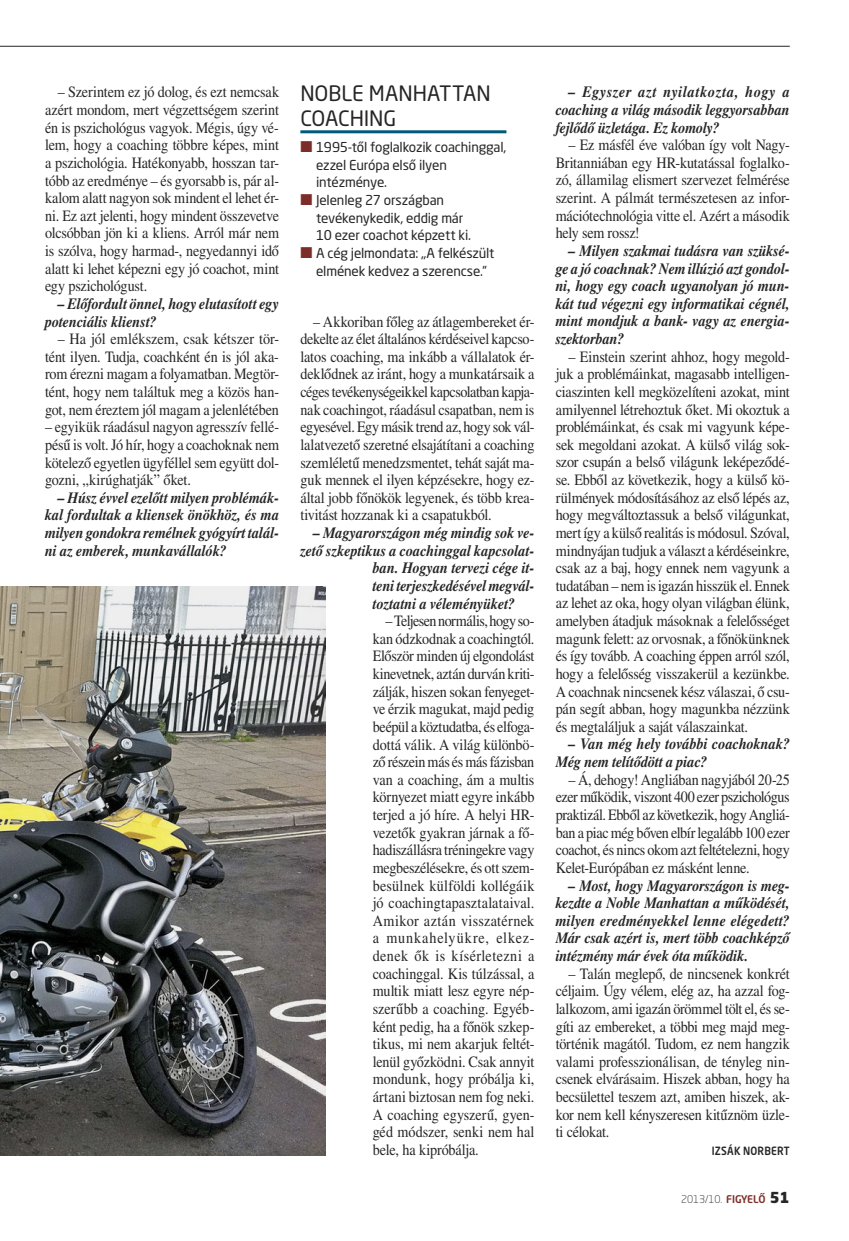
<style>
.page{position:relative;width:849px;height:1241px;background:#fff}
.page>*{position:absolute;margin:0;border:0;box-sizing:border-box;transform-origin:0 0}
.t1{font:21px/25.5px "Neo Sans Std";color:#272525}
.t2{font:15.75px/17.5px "Times QS";letter-spacing:-.015em;color:#272525;text-align:justify;scale:.9 1}
.t3{font:italic 700 15.75px/17.5px "Times QS";letter-spacing:-.005em;color:#272525;text-align:justify;scale:.9 1}
.t4{font:13.5px/17.7px "Neo Sans Std";letter-spacing:-.015em;color:#272525}
.t5{font:500 11.25px "Neo Sans Std";letter-spacing:.02em;color:#272525;scale:.9 1}
.t6{font:300 10.5px "Neo Sans Std";letter-spacing:-.01em;color:#272525}
.s1{color:#7d2d29}
.s2{font-weight:500;color:#7d2d29}
.s3{font-weight:900;font-size:15px}
</style>
<div class="page">
<hr style="left:0;top:46px;width:789px;height:1px;background:#272525">
<img style="left:0;top:586px;width:325px;height:569px">
<hr style="left:300px;top:130px;width:206px;height:3px;background:#005a7b">
<p class="t2" style="left:45px;top:85px;width:261px;text-indent:13px">– Szerintem ez jó dolog, és ezt nemcsak azért mondom, mert végzettségem szerint én is pszichológus vagyok. Mégis, úgy vé&shy;lem, hogy a coaching többre képes, mint a pszichológia. Hatékonyabb, hosszan tar&shy;tóbb az eredménye – és gyorsabb is, pár al&shy;kalom alatt nagyon sok mindent el lehet ér&shy;ni. Ez azt jelenti, hogy mindent összevetve olcsóbban jön ki a kliens. Arról már nem is szólva, hogy harmad-, negyedannyi idő alatt ki lehet képezni egy jó coachot, mint egy pszichológust.</p>
<p class="t3" style="left:45px;top:296px;width:261px;text-indent:13px">– Előfordult önnel, hogy elutasított egy potenciális klienst?</p>
<p class="t2" style="left:45px;top:332px;width:261px;text-indent:13px">– Ha jól emlékszem, csak kétszer tör&shy;tént ilyen. Tudja, coachként én is jól aka&shy;rom érezni magam a folyamatban. Megtör&shy;tént, hogy nem találtuk meg a közös han&shy;got, nem éreztem jól magam a jelenlétében</p>
<p class="t2" style="left:45px;top:420px;width:261px">– egyikük ráadásul nagyon agresszív fellé&shy;pésű is volt. Jó hír, hogy a coachoknak nem kötelező egyetlen ügyféllel sem együtt dol&shy;gozni, „kirúghatják” őket.</p>
<p class="t3" style="left:45px;top:490px;width:261px;text-indent:13px">– Húsz évvel ezelőtt milyen problémák&shy;kal fordultak a kliensek önökhöz, és ma milyen gondokra remélnek gyógyírt talál&shy;ni az emberek, munkavállalók?</p>
<h1 class="t1" style="left:300px;top:82px;width:192px">NOBLE MANHATTAN<br>COACHING</h1>
<p class="t4" style="left:316px;top:140px;width:192px;text-indent:-16px"><span class="s1">■</span> 1995-től foglalkozik coachinggal, ezzel Európa első ilyen intézménye.</p>
<p class="t4" style="left:316px;top:193px;width:156px;text-indent:-16px"><span class="s1">■</span> Jelenleg 27 országban tevékenykedik, eddig már<br>10 ezer coachot képzett ki.</p>
<p class="t4" style="left:316px;top:245px;width:180px;text-indent:-16px"><span class="s1">■</span> A cég jelmondata: „A felkészült elmének kedvez a szerencse.”</p>
<p class="t2" style="left:300px;top:314px;width:261px;text-indent:13px">– Akkoriban főleg az átlagembereket ér&shy;dekelte az élet általános kérdéseivel kapcso&shy;latos coaching, ma inkább a vállalatok ér&shy;deklődnek az iránt, hogy a munkatársaik a céges tevékenységeikkel kapcsolatban kapja&shy;nak coachingot, ráadásul csapatban, nem is egyesével. Egy másik trend az, hogy sok vál&shy;lalatvezető szeretné elsajátítani a coaching szemléletű menedzsmentet, tehát saját ma&shy;guk mennek el ilyen képzésekre, hogy ez&shy;által jobb főnökök legyenek, és több krea&shy;tivitást hozzanak ki a csapatukból.</p>
<p class="t3" style="left:313px;top:525px;width:247px">– Magyarországon még mindig sok ve-</p>
<p class="t3" style="left:300px;top:543px;width:261px">zető szkeptikus a coachinggal kapcsolat-</p>
<p class="t3" style="left:372px;top:560px;width:181px">ban. Hogyan tervezi cége it-</p>
<p class="t3" style="left:372px;top:578px;width:181px">teni terjeszkedésével megvál-</p>
<p class="t3" style="left:372px;top:596px;width:159px">toztatni a véleményüket?</p>
<p class="t2" style="left:372px;top:614px;width:181px;text-indent:13px">– Teljesen normális, hogy so&shy;kan ódzkodnak a coachingtól.<br>Először minden új elgondolást kinevetnek, aztán durván kriti&shy;zálják, hiszen sokan fenyeget&shy;ve érzik magukat, majd pedig beépül a köztudatba, és elfoga&shy;dottá válik. A világ különbö&shy;ző részein más és más fázisban van a coaching, ám a multis környezet miatt egyre inkább terjed a jó híre. A helyi HR&shy;vezetők gyakran járnak a fő&shy;hadiszállásra tréningekre vagy megbeszélésekre, és ott szem&shy;besülnek külföldi kollégáik jó coachingtapasztalataival.<br>Amikor aztán visszatérnek a munkahelyükre, elkez&shy;denek ők is kísérletezni a coachinggal. Kis túlzással, a multik miatt lesz egyre nép&shy;szerűbb a coaching. Egyéb&shy;ként pedig, ha a főnök szkep&shy;tikus, mi nem akarjuk feltét&shy;lenül győzködni. Csak annyit mondunk, hogy próbálja ki, ártani biztosan nem fog neki.<br>A coaching egyszerű, gyen&shy;géd módszer, senki nem hal bele, ha kipróbálja.</p>
<p class="t3" style="left:555px;top:85px;width:261px;text-indent:13px">– Egyszer azt nyilatkozta, hogy a coaching a világ második leggyorsabban fejlődő üzletága. Ez komoly?</p>
<p class="t2" style="left:555px;top:138px;width:261px;text-indent:13px">– Ez másfél éve valóban így volt Nagy-Britanniában egy HR-kutatással foglalko&shy;zó, államilag elismert szervezet felmérése szerint. A pálmát természetesen az infor&shy;mációtechnológia vitte el. Azért a második hely sem rossz!</p>
<p class="t3" style="left:555px;top:243px;width:261px;text-indent:13px">– Milyen szakmai tudásra van szüksé&shy;ge a jó coachnak? Nem illúzió azt gondol&shy;ni, hogy egy coach ugyanolyan jó mun&shy;kát tud végezni egy informatikai cégnél, mint mondjuk a bank- vagy az energia&shy;szektorban?</p>
<p class="t2" style="left:555px;top:349px;width:261px;text-indent:13px">– Einstein szerint ahhoz, hogy megold&shy;juk a problémáinkat, magasabb intelligen&shy;ciaszinten kell megközelíteni azokat, mint amilyennel létrehoztuk őket. Mi okoztuk a problémáinkat, és csak mi vagyunk képe&shy;sek megoldani azokat. A külső világ sok&shy;szor csupán a belső világunk leképeződé&shy;se. Ebből az következik, hogy a külső kö&shy;rülmények módosításához az első lépés az, hogy megváltoztassuk a belső világunkat, mert így a külső realitás is módosul. Szóval, mindnyájan tudjuk a választ a kérdéseinkre, csak az a baj, hogy ennek nem vagyunk a tudatában – nem is igazán hisszük el. Ennek az lehet az oka, hogy olyan világban élünk, amelyben átadjuk másoknak a felelősséget magunk felett: az orvosnak, a főnökünknek és így tovább. A coaching éppen arról szól, hogy a felelősség visszakerül a kezünkbe.<br>A coachnak nincsenek kész válaszai, ő csu&shy;pán segít abban, hogy magunkba nézzünk és megtaláljuk a saját válaszainkat.</p>
<p class="t3" style="left:555px;top:737px;width:261px;text-indent:13px">– Van még hely további coachoknak?<br>Még nem telítődött a piac?</p>
<p class="t2" style="left:555px;top:772px;width:261px;text-indent:13px">– Á, dehogy! Angliában nagyjából 20-25 ezer működik, viszont 400 ezer pszichológus praktizál. Ebből az következik, hogy Angliá&shy;ban a piac még bőven elbír legalább 100 ezer coachot, és nincs okom azt feltételezni, hogy Kelet-Európában ez másként lenne.</p>
<p class="t3" style="left:555px;top:878px;width:261px;text-indent:13px">– Most, hogy Magyarországon is meg&shy;kezdte a Noble Manhattan a működését, milyen eredményekkel lenne elégedett?<br>Már csak azért is, mert több coachképző intézmény már évek óta működik.</p>
<p class="t2" style="left:555px;top:966px;width:261px;text-indent:13px">– Talán meglepő, de nincsenek konkrét céljaim. Úgy vélem, elég az, ha azzal fog&shy;lalkozom, ami igazán örömmel tölt el, és se&shy;gíti az embereket, a többi meg majd meg&shy;történik magától. Tudom, ez nem hangzik valami professzionálisan, de tényleg nin&shy;csenek elvárásaim. Hiszek abban, hogy ha becsülettel teszem azt, amiben hiszek, ak&shy;kor nem kell kényszeresen kitűznöm üzle&shy;ti célokat.</p>
<p class="t5" style="left:711px;top:1146px;width:88px">IZSÁK NORBERT</p>
<p class="t6" style="left:681px;top:1195px;width:110px">2013/10. <span class="s2">FIGYELŐ</span> <span class="s3">51</span></p>
</div>
